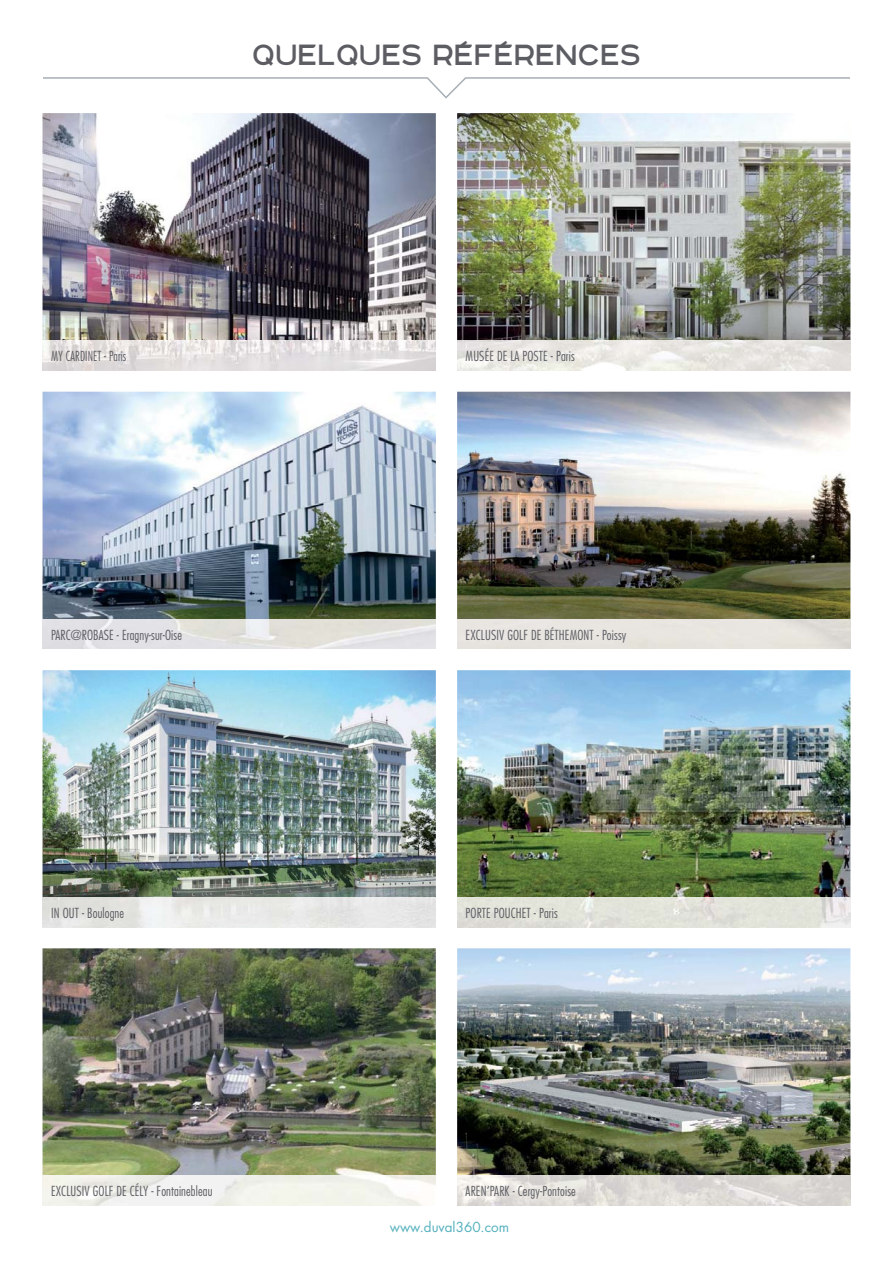
<style>
.page{position:relative;width:893px;height:1263px;background:#fff}
.page>*{position:absolute;margin:0;border:0;box-sizing:border-box;transform-origin:0 0}
.t1{font:40.5px "Duval";color:#5c5d63;scale:.9 1}
.t2{font:300 condensed 13.5px "Futura";letter-spacing:.01em;color:#5c5d63}
.t3{font:300 condensed 13.5px "Futura";letter-spacing:.01em;color:#5c5d63;scale:.92 1}
.t4{font:13.5px "Futura";color:#55b1be}
</style>
<div class="page">
<svg style="left:43px;top:77px;width:807px;height:22px"></svg>
<img style="left:43px;top:113px;width:393px;height:228px">
<img style="left:43px;top:392px;width:393px;height:227px">
<img style="left:43px;top:670px;width:393px;height:228px">
<img style="left:457px;top:948px;width:393px;height:228px">
<img style="left:43px;top:948px;width:393px;height:228px">
<img style="left:457px;top:392px;width:393px;height:227px">
<img style="left:457px;top:670px;width:393px;height:228px">
<img style="left:457px;top:113px;width:393px;height:228px">
<img style="left:43px;top:341px;width:393px;height:29px">
<img style="left:43px;top:619px;width:393px;height:30px">
<img style="left:457px;top:898px;width:393px;height:29px">
<img style="left:457px;top:341px;width:393px;height:29px">
<img style="left:457px;top:1176px;width:393px;height:29px">
<h1 class="t1" style="left:252px;top:31px;width:433px">QUELQUES RÉFÉRENCES</h1>
<p class="t3" style="left:51px;top:350px;width:83px">MY CARDINET - Paris</p>
<p class="t2" style="left:466px;top:350px;width:111px">MUSÉE DE LA POSTE - Paris</p>
<p class="t2" style="left:51px;top:629px;width:132px">PARC@ROBASE - Eragny-sur-Oise</p>
<p class="t2" style="left:466px;top:629px;width:162px">EXCLUSIV GOLF DE BÉTHEMONT - Poissy</p>
<p class="t2" style="left:51px;top:907px;width:75px">IN OUT - Boulogne</p>
<p class="t2" style="left:466px;top:907px;width:94px">PORTE POUCHET - Paris</p>
<p class="t2" style="left:51px;top:1185px;width:163px">EXCLUSIV GOLF DE CÉLY - Fontainebleau</p>
<p class="t2" style="left:466px;top:1185px;width:112px">AREN’PARK - Cergy-Pontoise</p>
<p class="t4" style="left:390px;top:1221px;width:121px">www.duval360.com</p>
</div>
